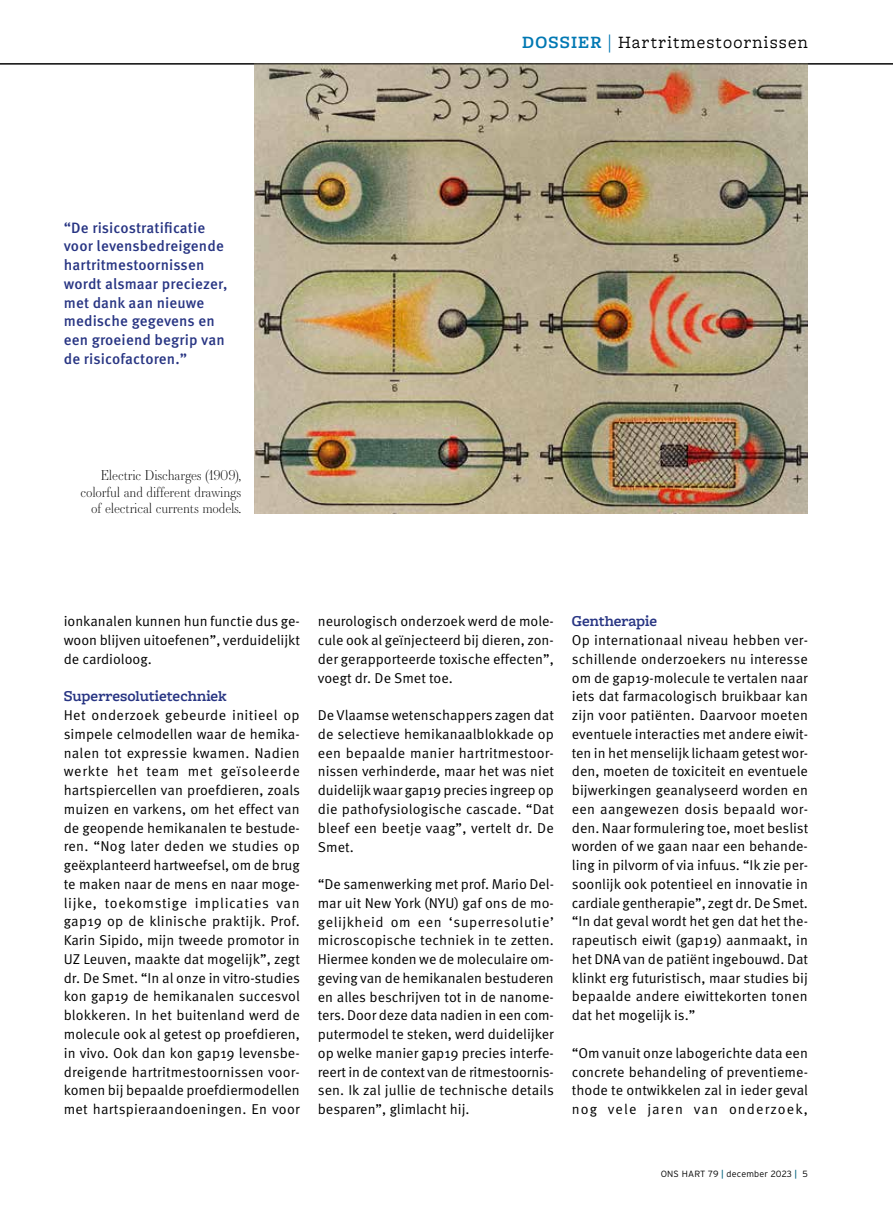
<style>
.page{position:relative;width:893px;height:1212px;background:#fff}
.page>*{position:absolute;margin:0;border:0;box-sizing:border-box;transform-origin:0 0}
.t1{font:18px "Freight Macro Pro";letter-spacing:.06em;color:#000}
.t2{font:600 15.75px "Freight Macro Pro";color:#283583}
.t3{font:500 15px/18.8px "Meta Pro";letter-spacing:.01em;color:#283583}
.t4{font:14.25px/18.8px "Meta Pro Norm";color:#000;text-align:justify}
.t5{font:300 13.5px/16.2px "Essonnes Display";letter-spacing:-.01em;color:#000;text-align:right}
.t6{font:300 9px "Interstate";letter-spacing:.02em;color:#000}
.s1{font-weight:600;color:#0078b3}
.s2{font-family:"Source Serif 4 Display";font-weight:700;color:#0078b3}
.s3{font-weight:400;color:#00627d}
</style>
<div class="page">
<img style="left:254px;top:65px;width:554px;height:449px">
<hr style="left:0;top:64px;width:893px;height:1px;background:#000">
<p class="t1" style="left:522px;top:30px;width:287px"><span class="s1">DOSSIER</span> <span class="s2">|</span> Hartritmestoornissen</p>
<p class="t3" style="left:64px;top:217px;width:165px">“De risicostratificatie voor levensbedreigende hartritmestoornissen wordt alsmaar preciezer, met dank aan nieuwe medische gegevens en een groeiend begrip van de risicofactoren.”</p>
<p class="t5" style="left:80px;top:467px;width:162px">Electric Discharges (1909), colorful and different drawings of electrical currents models.</p>
<p class="t4" style="left:64px;top:611px;width:238px">ionkanalen kunnen hun functie dus ge&shy;woon blijven uitoefenen”, verduidelijkt de cardioloog.</p>
<p class="t2" style="left:64px;top:685px;width:164px">Superresolutietechniek</p>
<p class="t4" style="left:64px;top:705px;width:238px">Het onderzoek gebeurde initieel op simpele celmodellen waar de hemika&shy;nalen tot expressie kwamen. Nadien werkte het team met geïsoleerde hartspiercellen van proefdieren, zoals muizen en varkens, om het effect van de geopende hemikanalen te bestude&shy;ren. “Nog later deden we studies op geëxplanteerd hartweefsel, om de brug te maken naar de mens en naar moge&shy;lijke, toekomstige implicaties van gap19 op de klinische praktijk. Prof.<br>Karin Sipido, mijn tweede promotor in UZ Leuven, maakte dat mogelijk”, zegt dr. De Smet. “In al onze in vitro-studies kon gap19 de hemikanalen succesvol blokkeren. In het buitenland werd de molecule ook al getest op proefdieren, in vivo. Ook dan kon gap19 levensbe&shy;dreigende hartritmestoornissen voor&shy;komen bij bepaalde proefdiermodellen met hartspieraandoeningen. En voor</p>
<p class="t4" style="left:318px;top:611px;width:238px">neurologisch onderzoek werd de mole&shy;cule ook al geïnjecteerd bij dieren, zon&shy;der gerapporteerde toxische effecten”, voegt dr. De Smet toe.</p>
<p class="t4" style="left:318px;top:705px;width:238px">De Vlaamse wetenschappers zagen dat de selectieve hemikanaalblokkade op een bepaalde manier hartritmestoor&shy;nissen verhinderde, maar het was niet duidelijk waar gap19 precies ingreep op die pathofysiologische cascade. “Dat bleef een beetje vaag”, vertelt dr. De Smet.</p>
<p class="t4" style="left:318px;top:874px;width:238px">“De samenwerking met prof. Mario Del&shy;mar uit New York (NYU) gaf ons de mo&shy;gelijkheid om een ‘superresolutie’ microscopische techniek in te zetten.<br>Hiermee konden we de moleculaire om&shy;geving van de hemikanalen bestuderen en alles beschrijven tot in de nanome&shy;ters. Door deze data nadien in een com&shy;putermodel te steken, werd duidelijker op welke manier gap19 precies interfe&shy;reert in de context van de ritmestoornis&shy;sen. Ik zal jullie de technische details besparen”, glimlacht hij.</p>
<p class="t2" style="left:572px;top:610px;width:87px">Gentherapie</p>
<p class="t4" style="left:572px;top:630px;width:238px">Op internationaal niveau hebben ver&shy;schillende onderzoekers nu interesse om de gap19-molecule te vertalen naar iets dat farmacologisch bruikbaar kan zijn voor patiënten. Daarvoor moeten eventuele interacties met andere eiwit&shy;ten in het menselijk lichaam getest wor&shy;den, moeten de toxiciteit en eventuele bijwerkingen geanalyseerd worden en een aangewezen dosis bepaald wor&shy;den. Naar formulering toe, moet beslist worden of we gaan naar een behande&shy;ling in pilvorm of via infuus. “Ik zie per&shy;soonlijk ook potentieel en innovatie in cardiale gentherapie”, zegt dr. De Smet. “In dat geval wordt het gen dat het the&shy;rapeutisch eiwit (gap19) aanmaakt, in het DNA van de patiënt ingebouwd. Dat klinkt erg futuristisch, maar studies bij bepaalde andere eiwittekorten tonen dat het mogelijk is.”</p>
<p class="t4" style="left:572px;top:1042px;width:238px">“Om vanuit onze labogerichte data een concrete behandeling of preventieme&shy;thode te ontwikkelen zal in ieder geval nog vele jaren van onderzoek,</p>
<p class="t6" style="left:661px;top:1168px;width:149px">ONS HART 79 <span class="s3">|</span> december 2023 <span class="s3">|</span> 5</p>
</div>
